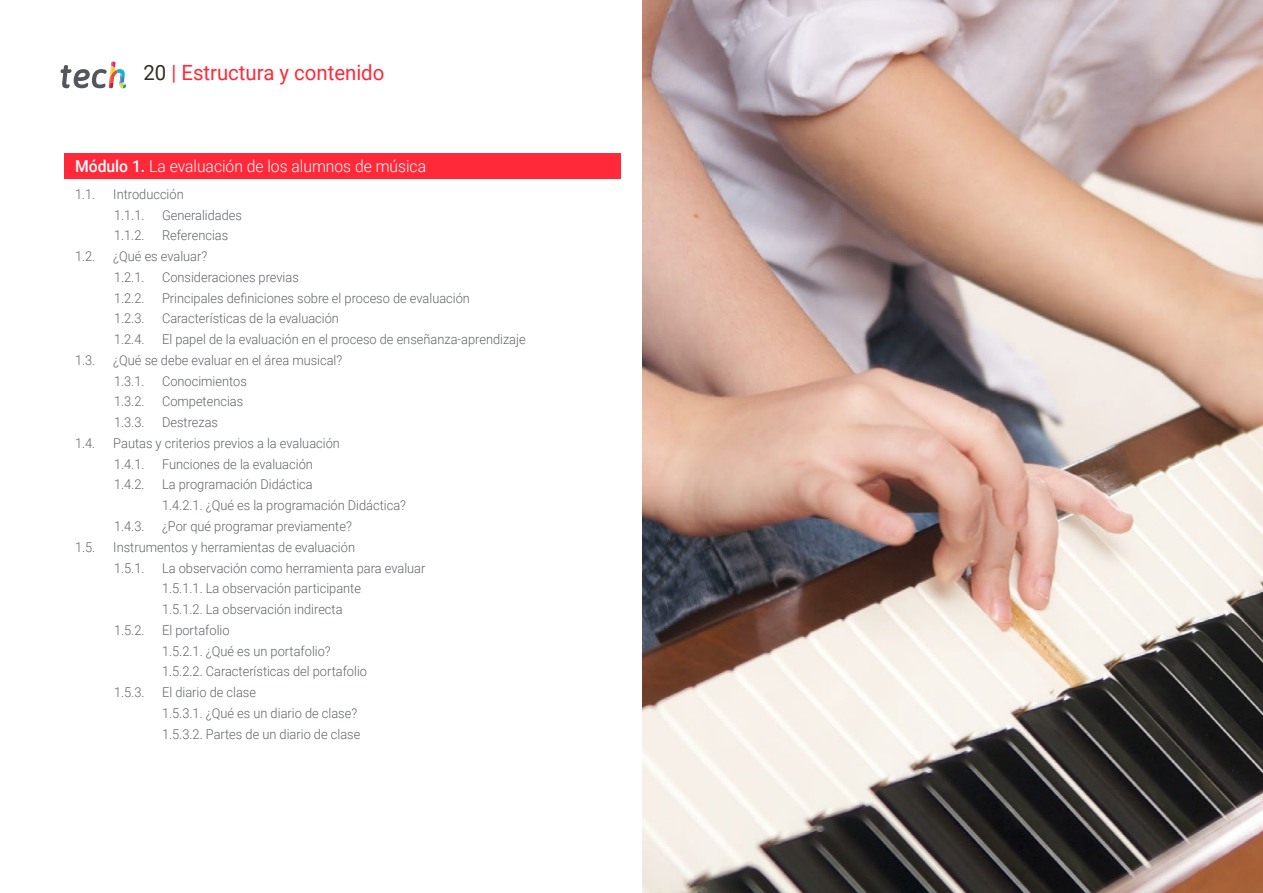
<style>
.page{position:relative;width:1263px;height:893px;background:#fff}
.page>*{position:absolute;margin:0;border:0;box-sizing:border-box;transform-origin:0 0}
.t1{font:21px "Roboto";color:#ff293a}
.t2{font:300 16.5px "Roboto";color:#fff;scale:.95 1}
.t3{font:300 13.5px/20.7px "Roboto";color:#61646a;scale:.95 1}
.s1{color:#312e20}
.s2{font-weight:500}
</style>
<div class="page">
<div style="left:64px;top:153px;width:557px;height:25px;background:#ff293a"></div>
<img style="left:642px;top:0;width:621px;height:893px">
<svg style="left:61px;top:62px;width:65px;height:27px"></svg>
<h1 class="t1" style="left:144px;top:57px;width:242px"><span class="s1">20</span> | Estructura y contenido</h1>
<p class="t2" style="left:75px;top:154px;width:371px"><span class="s2">Módulo 1.</span> La evaluación de los alumnos de música</p>
<p class="t3" style="left:75px;top:183px;width:23px">1.1.</p>
<p class="t3" style="left:113px;top:183px;width:76px">Introducción<br>1.1.1.</p>
<p class="t3" style="left:162px;top:204px;width:86px">Generalidades</p>
<p class="t3" style="left:114px;top:225px;width:34px">1.1.2.</p>
<p class="t3" style="left:162px;top:225px;width:71px">Referencias</p>
<p class="t3" style="left:75px;top:246px;width:23px">1.2.</p>
<p class="t3" style="left:113px;top:246px;width:100px">¿Qué es evaluar?<br>1.2.1.</p>
<p class="t3" style="left:162px;top:266px;width:146px">Consideraciones previas</p>
<p class="t3" style="left:114px;top:287px;width:34px">1.2.2.</p>
<p class="t3" style="left:162px;top:287px;width:326px">Principales definiciones sobre el proceso de evaluación</p>
<p class="t3" style="left:114px;top:308px;width:34px">1.2.3.</p>
<p class="t3" style="left:162px;top:308px;width:188px">Características de la evaluación</p>
<p class="t3" style="left:114px;top:329px;width:34px">1.2.4.</p>
<p class="t3" style="left:162px;top:329px;width:384px">El papel de la evaluación en el proceso de enseñanza-aprendizaje</p>
<p class="t3" style="left:75px;top:349px;width:23px">1.3.</p>
<p class="t3" style="left:113px;top:349px;width:243px">¿Qué se debe evaluar en el área musical?<br>1.3.1.</p>
<p class="t3" style="left:162px;top:370px;width:91px">Conocimientos</p>
<p class="t3" style="left:114px;top:391px;width:34px">1.3.2.</p>
<p class="t3" style="left:162px;top:391px;width:87px">Competencias</p>
<p class="t3" style="left:114px;top:412px;width:34px">1.3.3.</p>
<p class="t3" style="left:162px;top:412px;width:61px">Destrezas</p>
<p class="t3" style="left:75px;top:432px;width:23px">1.4.</p>
<p class="t3" style="left:113px;top:432px;width:240px">Pautas y criterios previos a la evaluación<br>1.4.1.</p>
<p class="t3" style="left:162px;top:453px;width:160px">Funciones de la evaluación</p>
<p class="t3" style="left:114px;top:474px;width:34px">1.4.2.</p>
<p class="t3" style="left:162px;top:474px;width:258px">La programación Didáctica<br>1.4.2.1. ¿Qué es la programación Didáctica?</p>
<p class="t3" style="left:114px;top:515px;width:34px">1.4.3.</p>
<p class="t3" style="left:162px;top:515px;width:201px">¿Por qué programar previamente?</p>
<p class="t3" style="left:75px;top:536px;width:23px">1.5.</p>
<p class="t3" style="left:113px;top:536px;width:256px">Instrumentos y herramientas de evaluación<br>1.5.1.</p>
<p class="t3" style="left:162px;top:557px;width:279px">La observación como herramienta para evaluar<br>1.5.1.1. La observación participante<br>1.5.1.2. La observación indirecta</p>
<p class="t3" style="left:114px;top:619px;width:34px">1.5.2.</p>
<p class="t3" style="left:162px;top:619px;width:217px">El portafolio<br>1.5.2.1. ¿Qué es un portafolio?<br>1.5.2.2. Características del portafolio</p>
<p class="t3" style="left:114px;top:681px;width:34px">1.5.3.</p>
<p class="t3" style="left:162px;top:681px;width:210px">El diario de clase<br>1.5.3.1. ¿Qué es un diario de clase?<br>1.5.3.2. Partes de un diario de clase</p>
</div>
